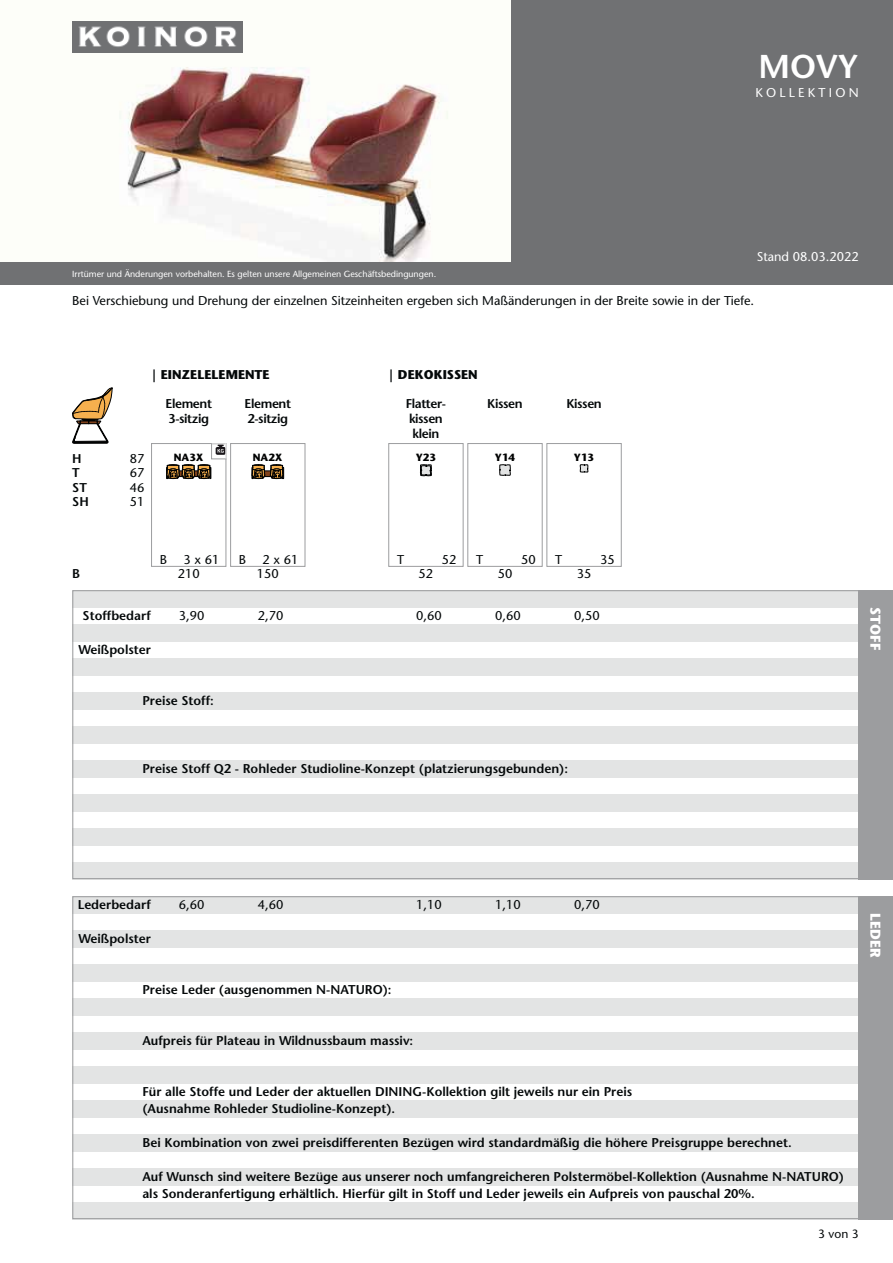
<style>
.page{position:relative;width:893px;height:1263px;background:#fff}
.page>*{position:absolute;margin:0;border:0;box-sizing:border-box;transform-origin:0 0}
.t1{font:600 33px "Stone Sans";color:#fff}
.t2{font:700 14.25px "Stone Sans";color:#fff}
.t3{font:600 12.75px/17px "Stone Sans";color:#040809}
.t4{font:12.75px "Stone Sans";color:#040809}
.t5{font:600 12.75px/14.7px "Stone Sans";letter-spacing:-.03em;color:#040809}
.t6{font:700 12.75px "Stone Sans";color:#040809}
.t7{font:12.75px "Stone Sans";color:#fff}
.t8{font:12.75px "Stone Sans";letter-spacing:.25em;color:#fff}
.t9{font:12px "Stone Sans";color:#040809}
.t10{font:700 10.5px "Stone Sans";color:#010202}
.t11{font:8.85px "Stone Sans";color:#fff}
</style>
<div class="page">
<div style="left:0;top:0;width:893px;height:285px;background:#707173"></div>
<svg style="left:72px;top:590px;width:821px;height:630px"></svg>
<div style="left:859px;top:590px;width:34px;height:289px;background:#9c9d9f"></div>
<div style="left:859px;top:896px;width:34px;height:323px;background:#9c9d9f"></div>
<img style="left:0;top:0;width:510px;height:262px">
<img style="left:72px;top:21px;width:170px;height:31px">
<svg style="left:72px;top:387px;width:41px;height:57px"></svg>
<div style="left:151px;top:443px;width:75px;height:124px;border:1px solid #9c9d9f"></div>
<svg style="left:166px;top:444px;width:61px;height:37px"></svg>
<div style="left:230px;top:443px;width:75px;height:124px;border:1px solid #9c9d9f"></div>
<svg style="left:251px;top:464px;width:33px;height:16px"></svg>
<div style="left:388px;top:443px;width:75px;height:124px;border:1px solid #9c9d9f"></div>
<svg style="left:420px;top:464px;width:12px;height:13px"></svg>
<div style="left:468px;top:443px;width:74px;height:124px;border:1px solid #9c9d9f"></div>
<svg style="left:499px;top:464px;width:12px;height:12px"></svg>
<div style="left:547px;top:443px;width:74px;height:124px;border:1px solid #9c9d9f"></div>
<svg style="left:580px;top:464px;width:8px;height:9px"></svg>
<h1 class="t1" style="left:758px;top:54px;width:102px">MOVY</h1>
<p class="t8" style="left:755px;top:88px;width:105px">KOLLEKTION</p>
<p class="t7" style="left:757px;top:252px;width:103px">Stand 08.03.2022</p>
<p class="t11" style="left:72px;top:270px;width:365px">Irrtümer und Änderungen vorbehalten. Es gelten unsere Allgemeinen Geschäftsbedingungen.</p>
<p class="t4" style="left:72px;top:296px;width:683px">Bei Verschiebung und Drehung der einzelnen Sitzeinheiten ergeben sich Maßänderungen in der Breite sowie in der Tiefe.</p>
<p class="t6" style="left:151px;top:370px;width:120px">| EINZELELEMENTE</p>
<p class="t6" style="left:388px;top:370px;width:91px">| DEKOKISSEN</p>
<p class="t3" style="left:72px;top:451px;width:11px">H</p>
<p class="t4" style="left:130px;top:454px;width:16px">87</p>
<p class="t3" style="left:72px;top:466px;width:9px">T</p>
<p class="t4" style="left:130px;top:468px;width:16px">67</p>
<p class="t3" style="left:72px;top:480px;width:16px">ST</p>
<p class="t4" style="left:130px;top:482px;width:16px">46</p>
<p class="t3" style="left:72px;top:494px;width:18px">SH</p>
<p class="t4" style="left:130px;top:497px;width:16px">51</p>
<p class="t5" style="left:165px;top:398px;width:48px">Element<br>3-sitzig</p>
<p class="t5" style="left:245px;top:398px;width:48px">Element<br>2-sitzig</p>
<p class="t5" style="left:406px;top:398px;width:42px">Flatter&shy;kissen klein</p>
<p class="t3" style="left:487px;top:397px;width:37px">Kissen</p>
<p class="t3" style="left:566px;top:397px;width:37px">Kissen</p>
<p class="t10" style="left:174px;top:453px;width:31px">NA3X</p>
<p class="t10" style="left:253px;top:453px;width:31px">NA2X</p>
<p class="t10" style="left:416px;top:453px;width:22px">Y23</p>
<p class="t10" style="left:495px;top:453px;width:22px">Y14</p>
<p class="t10" style="left:574px;top:453px;width:22px">Y13</p>
<p class="t3" style="left:72px;top:566px;width:9px">B</p>
<p class="t4" style="left:160px;top:554px;width:9px">B</p>
<p class="t4" style="left:183px;top:554px;width:37px">3 x 61</p>
<p class="t4" style="left:239px;top:554px;width:9px">B</p>
<p class="t4" style="left:263px;top:554px;width:37px">2 x 61</p>
<p class="t4" style="left:397px;top:554px;width:9px">T</p>
<p class="t4" style="left:442px;top:554px;width:16px">52</p>
<p class="t4" style="left:476px;top:554px;width:9px">T</p>
<p class="t4" style="left:521px;top:554px;width:16px">50</p>
<p class="t4" style="left:555px;top:554px;width:9px">T</p>
<p class="t4" style="left:600px;top:554px;width:16px">35</p>
<p class="t4" style="left:178px;top:569px;width:23px">210</p>
<p class="t4" style="left:257px;top:569px;width:23px">150</p>
<p class="t4" style="left:419px;top:569px;width:16px">52</p>
<p class="t4" style="left:498px;top:569px;width:16px">50</p>
<p class="t4" style="left:577px;top:569px;width:16px">35</p>
<p class="t3" style="left:83px;top:609px;width:70px">Stoffbedarf</p>
<p class="t3" style="left:78px;top:643px;width:74px">Weißpolster</p>
<p class="t3" style="left:142px;top:694px;width:73px">Preise Stoff:</p>
<p class="t4" style="left:179px;top:611px;width:27px">3,90</p>
<p class="t4" style="left:258px;top:611px;width:27px">2,70</p>
<p class="t4" style="left:416px;top:611px;width:27px">0,60</p>
<p class="t4" style="left:495px;top:611px;width:27px">0,60</p>
<p class="t4" style="left:574px;top:611px;width:27px">0,50</p>
<p class="t3" style="left:142px;top:762px;width:427px">Preise Stoff Q2 - Rohleder Studioline-Konzept (platzierungsgebunden):</p>
<p class="t2" style="left:881px;top:607px;width:44px;rotate:90deg">STOFF</p>
<p class="t3" style="left:78px;top:898px;width:75px">Lederbedarf</p>
<p class="t3" style="left:78px;top:932px;width:74px">Weißpolster</p>
<p class="t3" style="left:142px;top:983px;width:251px">Preise Leder (ausgenommen N-NATURO):</p>
<p class="t3" style="left:142px;top:1034px;width:272px">Aufpreis für Plateau in Wildnussbaum massiv:</p>
<p class="t3" style="left:142px;top:1085px;width:491px">Für alle Stoffe und Leder der aktuellen DINING-Kollektion gilt jeweils nur ein Preis (Ausnahme Rohleder Studioline-Konzept).</p>
<p class="t3" style="left:142px;top:1136px;width:651px">Bei Kombination von zwei preisdifferenten Bezügen wird standardmäßig die höhere Preisgruppe berechnet.</p>
<p class="t3" style="left:142px;top:1170px;width:703px">Auf Wunsch sind weitere Bezüge aus unserer noch umfangreicheren Polstermöbel-Kollektion (Ausnahme N-NATURO) als Sonderanfertigung erhältlich. Hierfür gilt in Stoff und Leder jeweils ein Aufpreis von pauschal 20%.</p>
<p class="t4" style="left:179px;top:900px;width:27px">6,60</p>
<p class="t4" style="left:258px;top:900px;width:27px">4,60</p>
<p class="t4" style="left:416px;top:900px;width:27px">1,10</p>
<p class="t4" style="left:495px;top:900px;width:27px">1,10</p>
<p class="t4" style="left:574px;top:900px;width:27px">0,70</p>
<p class="t9" style="left:818px;top:1229px;width:42px">3 von 3</p>
<p class="t2" style="left:881px;top:913px;width:46px;rotate:90deg">LEDER</p>
</div>
